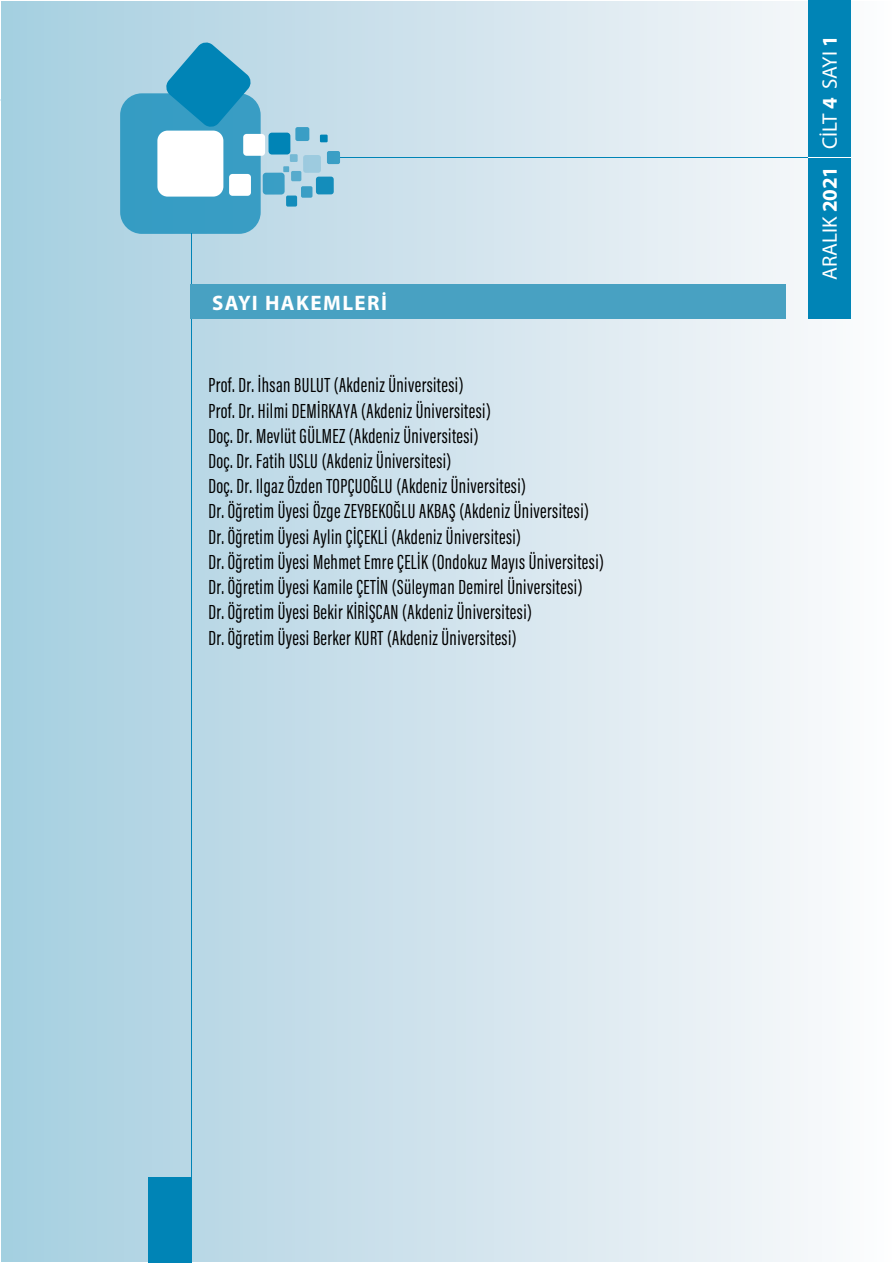
<style>
.page{position:relative;width:893px;height:1263px;background:#fff}
.page>*{position:absolute;margin:0;border:0;box-sizing:border-box;transform-origin:0 0}
.t1{font:21px/25.2px "Acumin Pro Extra Cond";letter-spacing:.02em;color:#000}
.t2{font:21px "Myriad Pro";color:#fff}
.t3{font:700 21px "Myriad Pro";letter-spacing:.07em;color:#fff}
.s1{font-weight:700}
</style>
<div class="page">
<div style="left:2px;top:1px;width:889px;height:1260px;background:linear-gradient(to right,#a5cedf,#fcfafc)"></div>
<div style="left:808px;top:0;width:42px;height:319px;background:#0084b6"></div>
<hr style="left:191px;top:234px;width:1px;height:1029px;background:#0084b6">
<div style="left:149px;top:1178px;width:42px;height:85px;background:#0084b6"></div>
<div style="left:120px;top:93px;width:141px;height:141px;background:#369cc4;border-radius:22px"></div>
<div style="left:157px;top:131px;width:66px;height:66px;background:#fff;border-radius:10px"></div>
<div style="left:229px;top:174px;width:22px;height:22px;background:#fff;border-radius:3px"></div>
<div style="left:243px;top:134px;width:22px;height:22px;background:#fff;border-radius:3px"></div>
<div style="left:303px;top:155px;width:18px;height:18px;background:#9dcbdf;border-radius:3px"></div>
<div style="left:295px;top:127px;width:14px;height:14px;background:#3a9ec5;border-radius:2px"></div>
<div style="left:286px;top:196px;width:11px;height:11px;background:#138cbb;border-radius:2px"></div>
<div style="left:290px;top:154px;width:8px;height:8px;background:#75b9d4"></div>
<div style="left:291px;top:171px;width:10px;height:10px;background:#57abcd;border-radius:2px"></div>
<svg style="left:283px;top:166px;width:6px;height:6px"></svg>
<div style="left:320px;top:135px;width:8px;height:7px;background:#0084b6"></div>
<div style="left:301px;top:186px;width:11px;height:12px;background:#3b9ec5;border-radius:2px"></div>
<div style="left:316px;top:177px;width:18px;height:17px;background:#148dbb;border-radius:3px"></div>
<div style="left:268px;top:133px;width:22px;height:22px;background:#0084b6;border-radius:3px"></div>
<div style="left:263px;top:173px;width:22px;height:22px;background:#3a9ec5;border-radius:3px"></div>
<div style="left:327px;top:151px;width:13px;height:13px;background:#3b9ec5;border-radius:2px"></div>
<svg style="left:165px;top:43px;width:87px;height:84px"></svg>
<hr style="left:340px;top:157px;width:468px;height:1px;background:#0084b6">
<hr style="left:808px;top:157px;width:42px;height:1px;background:#fff">
<div style="left:191px;top:285px;width:595px;height:34px;background:#48a1c2"></div>
<p class="t3" style="left:212px;top:291px;width:177px">SAYI HAKEMLERİ</p>
<p class="t1" style="left:208px;top:373px;width:397px">Prof. Dr. İhsan BULUT (Akdeniz Üniversitesi)<br>Prof. Dr. Hilmi DEMİRKAYA (Akdeniz Üniversitesi)<br>Doç. Dr. Mevlüt GÜLMEZ (Akdeniz Üniversitesi)<br>Doç. Dr. Fatih USLU (Akdeniz Üniversitesi)<br>Doç. Dr. Ilgaz Özden TOPÇUOĞLU (Akdeniz Üniversitesi)<br>Dr. Öğretim Üyesi Özge ZEYBEKOĞLU AKBAŞ (Akdeniz Üniversitesi)<br>Dr. Öğretim Üyesi Aylin ÇİÇEKLİ (Akdeniz Üniversitesi)<br>Dr. Öğretim Üyesi Mehmet Emre ÇELİK (Ondokuz Mayıs Üniversitesi)<br>Dr. Öğretim Üyesi Kamile ÇETİN (Süleyman Demirel Üniversitesi)<br>Dr. Öğretim Üyesi Bekir KİRİŞCAN (Akdeniz Üniversitesi)<br>Dr. Öğretim Üyesi Berker KURT (Akdeniz Üniversitesi)</p>
<p class="t2" style="left:817px;top:280px;width:246px;rotate:-90deg">ARALIK <span class="s1">2021</span> CİLT <span class="s1">4</span> SAYI <span class="s1">1</span></p>
</div>
